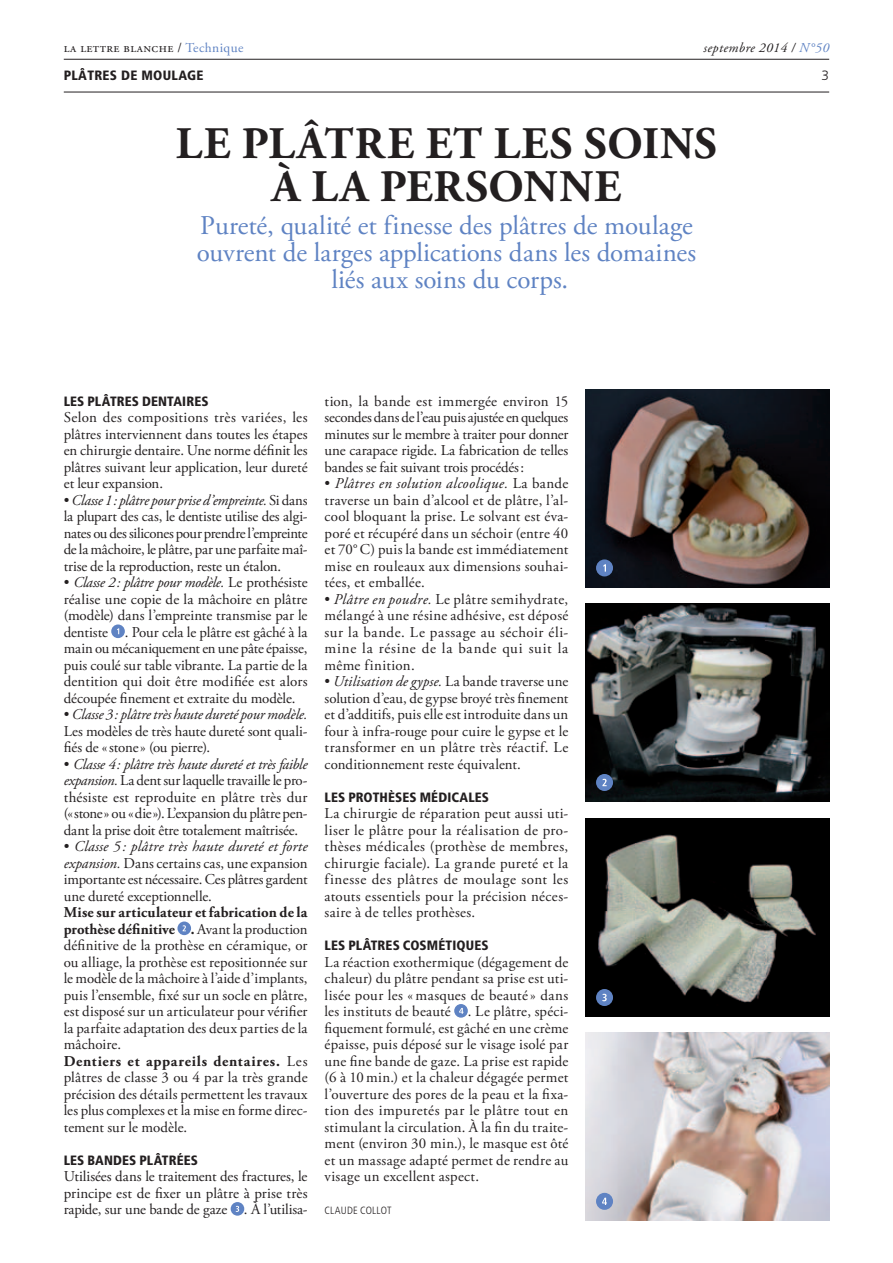
<style>
.page{position:relative;width:893px;height:1263px;background:#fff}
.page>*{position:absolute;margin:0;border:0;box-sizing:border-box;transform-origin:0 0}
.t1{font:700 45px "Adobe Garamond Pro";letter-spacing:.03em;color:#231f20}
.t2{font:27px/27px "Adobe Garamond Pro";color:#5f83c3;text-align:center}
.t3{font:15px/16.5px "Adobe Garamond Pro";letter-spacing:.01em;color:#231f20;text-align:justify}
.t4{font:900 condensed 13.5px "Frutiger";letter-spacing:.02em;color:#231f20}
.t5{font:13.5px "Adobe Garamond Pro";letter-spacing:.03em;color:#231f20}
.t6{font:italic 13.5px "Adobe Garamond Pro";letter-spacing:.03em;color:#231f20}
.t7{font:300 13.5px "Frutiger";color:#231f20}
.t8{font:300 condensed 10.5px "Frutiger";letter-spacing:.01em;color:#231f20}
.s1{color:#5f83c3}
.s2{font-style:italic}
.s3{font-weight:700}
</style>
<div class="page">
<hr style="left:64px;top:59px;width:765px;height:1px;background:#231f20">
<hr style="left:64px;top:92px;width:765px;height:1px;background:#231f20">
<img style="left:585px;top:389px;width:244px;height:198px">
<img style="left:585px;top:818px;width:244px;height:198px">
<img style="left:585px;top:604px;width:244px;height:198px">
<img style="left:585px;top:1033px;width:244px;height:187px">
<svg style="left:111px;top:624px;width:14px;height:14px"></svg>
<svg style="left:177px;top:921px;width:14px;height:14px"></svg>
<svg style="left:183px;top:925px;width:3px;height:6px"></svg>
<div style="left:231px;top:1202px;width:13px;height:14px;background:#5f83c3;border-radius:50%"></div>
<svg style="left:236px;top:1206px;width:3px;height:6px"></svg>
<div style="left:454px;top:1004px;width:14px;height:14px;background:#5f83c3;border-radius:50%"></div>
<svg style="left:459px;top:1008px;width:5px;height:6px"></svg>
<div style="left:596px;top:559px;width:17px;height:17px;background:#5f83c3;border-radius:50%"></div>
<svg style="left:603px;top:564px;width:3px;height:8px"></svg>
<div style="left:596px;top:989px;width:17px;height:17px;background:#5f83c3;border-radius:50%"></div>
<svg style="left:602px;top:994px;width:5px;height:7px"></svg>
<div style="left:596px;top:1193px;width:17px;height:17px;background:#5f83c3;border-radius:50%"></div>
<svg style="left:602px;top:1198px;width:5px;height:7px"></svg>
<div style="left:596px;top:774px;width:17px;height:17px;background:#5f83c3;border-radius:50%"></div>
<svg style="left:602px;top:779px;width:5px;height:7px"></svg>
<p class="t5" style="left:64px;top:40px;width:181px">la lettre blanche / <span class="s1">Technique</span></p>
<p class="t4" style="left:64px;top:67px;width:141px">PLÂTRES DE MOULAGE</p>
<p class="t6" style="left:704px;top:40px;width:127px">septembre 2014 / <span class="s1">n°50</span></p>
<p class="t7" style="left:821px;top:68px;width:9px">3</p>
<h1 class="t1" style="left:176px;top:117px;width:345px">LE PLÂTRE et les</h1>
<h1 class="t1" style="left:584px;top:117px;width:84px">soins</h1>
<h1 class="t1" style="left:272px;top:161px;width:136px">à la pers</h1>
<h1 class="t1" style="left:489px;top:161px;width:69px">onne</h1>
<h2 class="t2" style="left:197px;top:213px;width:501px">Pureté, qualité et finesse des plâtres de moulage ouvrent de larges applications dans les domaines liés aux soins du corps.</h2>
<p class="t4" style="left:64px;top:393px;width:8px">LES</p>
<p class="t4" style="left:88px;top:393px;width:16px">PLÂTRES</p>
<p class="t4" style="left:142px;top:393px;width:9px">DENTAIRES</p>
<p class="t3" style="left:64px;top:410px;width:245px">Selon des compositions très variées, les plâtres interviennent dans toutes les étapes en chirurgie dentaire. Une norme définit les plâtres suivant leur application, leur dureté et leur expansion.</p>
<p class="t3" style="left:64px;top:492px;width:245px">• <span class="s2">Classe 1: plâtre pour prise d’empreinte.</span> Si dans la plupart des cas, le dentiste utilise des algi&shy;nates ou des silicones pour prendre l’empreinte de la mâchoire, le plâtre, par une parfaite maî&shy;trise de la reproduction, reste un étalon.</p>
<p class="t3" style="left:64px;top:575px;width:245px">• <span class="s2">Classe 2: plâtre pour modèle.</span> Le prothésiste réalise une copie de la mâchoire en plâtre (modèle) dans l’empreinte transmise par le dentiste . Pour cela le plâtre est gâché à la main ou mécaniquement en une pâte épaisse, puis coulé sur table vibrante. La partie de la dentition qui doit être modifiée est alors découpée finement et extraite du modèle.</p>
<p class="t3" style="left:64px;top:707px;width:245px">• <span class="s2">Classe 3: plâtre très haute dureté pour modèle.<br></span>Les modèles de très haute dureté sont quali&shy;fiés de «stone» (ou pierre).</p>
<p class="t3" style="left:64px;top:756px;width:245px">• <span class="s2">Classe 4: plâtre très haute dureté et très faible expansion.</span> La dent sur laquelle travaille le pro&shy;thésiste est reproduite en plâtre très dur («stone» ou «die»). L’expansion du plâtre pen&shy;dant la prise doit être totalement maîtrisée.</p>
<p class="t3" style="left:64px;top:839px;width:245px">• <span class="s2">Classe 5 : plâtre très haute dureté et forte expansion.</span> Dans certains cas, une expansion importante est nécessaire. Ces plâtres gardent une dureté exceptionnelle.</p>
<p class="t3" style="left:64px;top:905px;width:245px;text-align:left"><span class="s3">Mise sur articulateur et fabrication de la prothèse définitive .</span> Avant la production définitive de la prothèse en céramique, or ou alliage, la prothèse est repositionnée sur le modèle de la mâchoire à l’aide d’implants, puis l’ensemble, fixé sur un socle en plâtre, est disposé sur un articulateur pour vérifier la parfaite adaptation des deux parties de la mâchoire.<br><span class="s3">Dentiers et appareils dentaires.</span> Les plâtres de classe 3 ou 4 par la très grande précision des détails permettent les travaux les plus complexes et la mise en forme direc&shy;tement sur le modèle.</p>
<p class="t4" style="left:64px;top:1152px;width:8px">LES</p>
<p class="t4" style="left:88px;top:1152px;width:17px">BANDES</p>
<p class="t4" style="left:139px;top:1152px;width:16px">PLÂTRÉES</p>
<p class="t3" style="left:64px;top:1169px;width:245px">Utilisées dans le traitement des fractures, le principe est de fixer un plâtre à prise très rapide, sur une bande de gaze . À l’utilisa-</p>
<p class="t3" style="left:325px;top:393px;width:245px">tion, la bande est immergée environ 15 secondes dans de l’eau puis ajustée en quelques minutes sur le membre à traiter pour donner une carapace rigide. La fabrication de telles bandes se fait suivant trois procédés:</p>
<p class="t3" style="left:325px;top:476px;width:245px">• <span class="s2">Plâtres en solution alcoolique.</span> La bande traverse un bain d’alcool et de plâtre, l’al&shy;cool bloquant la prise. Le solvant est éva&shy;poré et récupéré dans un séchoir (entre 40 et 70°C) puis la bande est immédiatement mise en rouleaux aux dimensions souhai&shy;tées, et emballée.</p>
<p class="t3" style="left:325px;top:591px;width:245px">• <span class="s2">Plâtre en poudre.</span> Le plâtre semihydrate, mélangé à une résine adhésive, est déposé sur la bande. Le passage au séchoir éli&shy;mine la résine de la bande qui suit la même finition.</p>
<p class="t3" style="left:325px;top:674px;width:245px">• <span class="s2">Utilisation de gypse.</span> La bande traverse une solution d’eau, de gypse broyé très finement et d’additifs, puis elle est introduite dans un four à infra-rouge pour cuire le gypse et le transformer en un plâtre très réactif. Le conditionnement reste équivalent.</p>
<p class="t4" style="left:325px;top:789px;width:8px">LES</p>
<p class="t4" style="left:348px;top:789px;width:55px">PROTHÈSES</p>
<p class="t4" style="left:420px;top:789px;width:9px">MÉDI</p>
<p class="t4" style="left:451px;top:789px;width:17px">CALES</p>
<p class="t3" style="left:325px;top:806px;width:245px">La chirurgie de réparation peut aussi uti&shy;liser le plâtre pour la réalisation de pro&shy;thèses médicales (prothèse de membres, chirurgie faciale). La grande pureté et la finesse des plâtres de moulage sont les atouts essentiels pour la précision néces&shy;saire à de telles prothèses.</p>
<p class="t4" style="left:325px;top:937px;width:8px">LES</p>
<p class="t4" style="left:348px;top:937px;width:16px">PLÂTRES</p>
<p class="t4" style="left:403px;top:937px;width:17px">COSMÉTI</p>
<p class="t4" style="left:456px;top:937px;width:18px">QUES</p>
<p class="t3" style="left:325px;top:954px;width:245px">La réaction exothermique (dégagement de chaleur) du plâtre pendant sa prise est uti&shy;lisée pour les « masques de beauté» dans les instituts de beauté . Le plâtre, spéci&shy;fiquement formulé, est gâché en une crème épaisse, puis déposé sur le visage isolé par une fine bande de gaze. La prise est rapide (6 à 10min.) et la chaleur dégagée permet l’ouverture des pores de la peau et la fixa&shy;tion des impuretés par le plâtre tout en stimulant la circulation. À la fin du traite&shy;ment (environ 30 min.), le masque est ôté et un massage adapté permet de rendre au visage un excellent aspect.</p>
<p class="t8" style="left:325px;top:1204px;width:68px">CLAUDE COLLOT</p>
</div>
